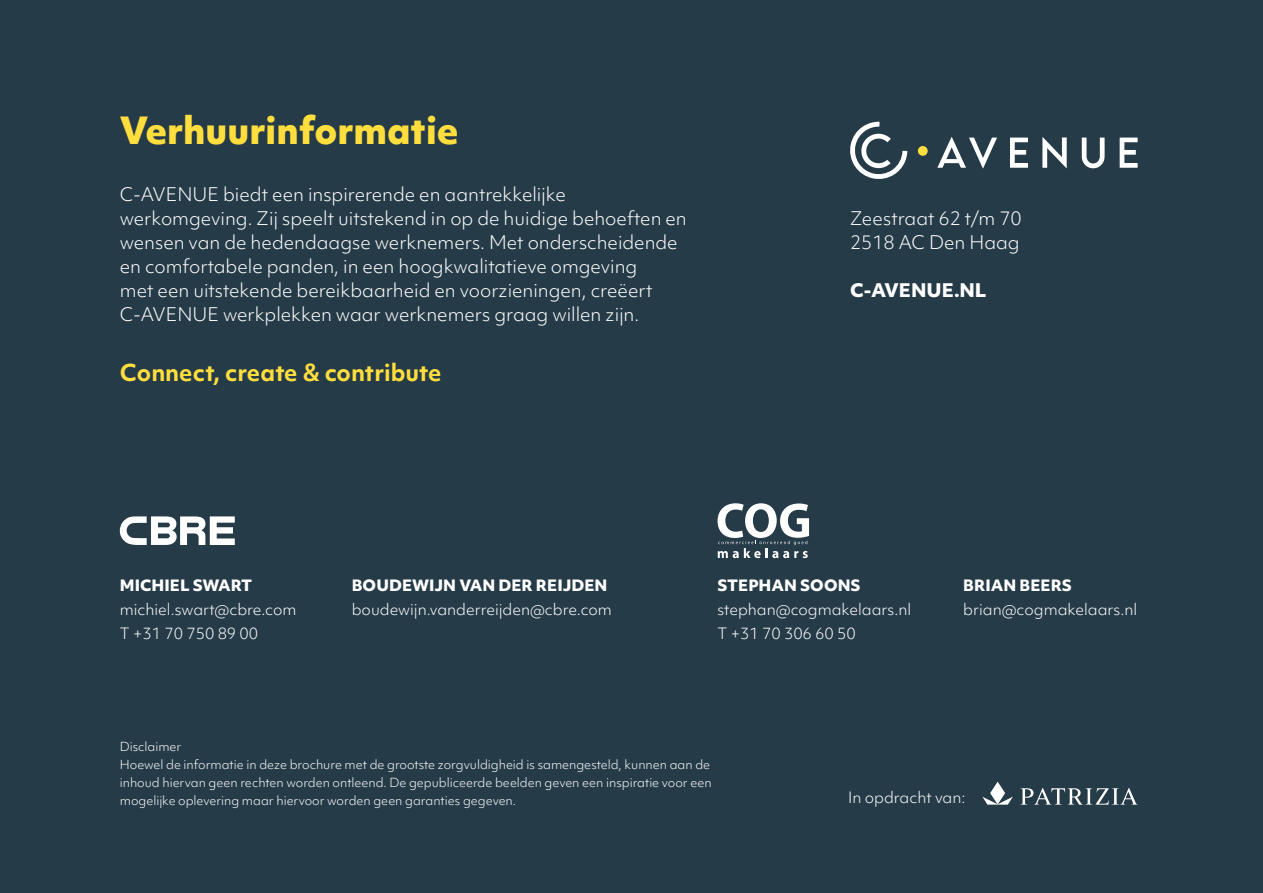
<style>
.page{position:relative;width:1263px;height:893px;background:#263b48}
.page>*{position:absolute;margin:0;border:0;box-sizing:border-box;transform-origin:0 0}
.t1{font:800 35.85px "Objektiv Mk 1";color:#ffde3d}
.t2{font:700 22.5px "Objektiv Mk 1";color:#ffde3d}
.t3{font:300 18px/24px "Objektiv Mk 1";color:#fff}
.t4{font:800 18px "Objektiv Mk 1";color:#fff}
.t5{font:300 15px/24px "Objektiv Mk 1";color:#fff}
.t6{font:800 15px "Objektiv Mk 1";color:#fff}
.t7{font:300 12px/18px "Objektiv Mk 1";color:#fff}
</style>
<div class="page">
<div style="left:918px;top:146px;width:10px;height:10px;background:#ffde3d;border-radius:50%"></div>
<svg style="left:937px;top:137px;width:60px;height:31px"></svg>
<svg style="left:1010px;top:138px;width:18px;height:30px"></svg>
<svg style="left:1042px;top:137px;width:25px;height:31px"></svg>
<svg style="left:1082px;top:138px;width:22px;height:30px"></svg>
<svg style="left:1120px;top:138px;width:17px;height:30px"></svg>
<svg style="left:850px;top:122px;width:57px;height:57px"></svg>
<svg style="left:120px;top:516px;width:115px;height:29px"></svg>
<svg style="left:717px;top:503px;width:92px;height:55px"></svg>
<svg style="left:982px;top:782px;width:31px;height:23px"></svg>
<svg style="left:1020px;top:788px;width:117px;height:17px"></svg>
<h1 class="t1" style="left:120px;top:105px;width:340px">Verhuurinformatie</h1>
<p class="t3" style="left:120px;top:182px;width:568px">C-AVENUE biedt een inspirerende en aantrekkelijke werkomgeving. Zij speelt uitstekend in op de huidige behoeften en wensen van de hedendaagse werknemers. Met onderscheidende en comfortabele panden, in een hoogkwalitatieve omgeving<br>met een uitstekende bereikbaarheid en voorzieningen, creëert C-AVENUE werkplekken waar werknemers graag willen zijn.</p>
<p class="t2" style="left:120px;top:357px;width:323px">Connect, create &amp; contribute</p>
<p class="t3" style="left:850px;top:206px;width:173px">Zeestraat 62 t/m 70<br>2518 AC Den Haag</p>
<p class="t4" style="left:850px;top:277px;width:138px">C-AVENUE.NL</p>
<p class="t6" style="left:120px;top:575px;width:134px">MICHIEL SWART</p>
<p class="t5" style="left:120px;top:597px;width:178px">michiel.swart@cbre.com<br>T +31 70 750 89 00</p>
<p class="t6" style="left:352px;top:575px;width:257px">BOUDEWIJN VAN DER REIJDEN</p>
<p class="t5" style="left:352px;top:597px;width:262px">boudewijn.vanderreijden@cbre.com</p>
<p class="t6" style="left:717px;top:575px;width:145px">STEPHAN SOONS</p>
<p class="t5" style="left:717px;top:597px;width:195px">stephan@cogmakelaars.nl<br>T +31 70 306 60 50</p>
<p class="t6" style="left:963px;top:575px;width:110px">BRIAN BEERS</p>
<p class="t5" style="left:963px;top:597px;width:175px">brian@cogmakelaars.nl</p>
<p class="t7" style="left:120px;top:737px;width:593px">Disclaimer<br>Hoewel de informatie in deze brochure met de grootste zorgvuldigheid is samengesteld, kunnen aan de inhoud hiervan geen rechten worden ontleend. De gepubliceerde beelden geven een inspiratie voor een mogelijke oplevering maar hiervoor worden geen garanties gegeven.</p>
<p class="t5" style="left:848px;top:786px;width:119px">In opdracht van:</p>
</div>
